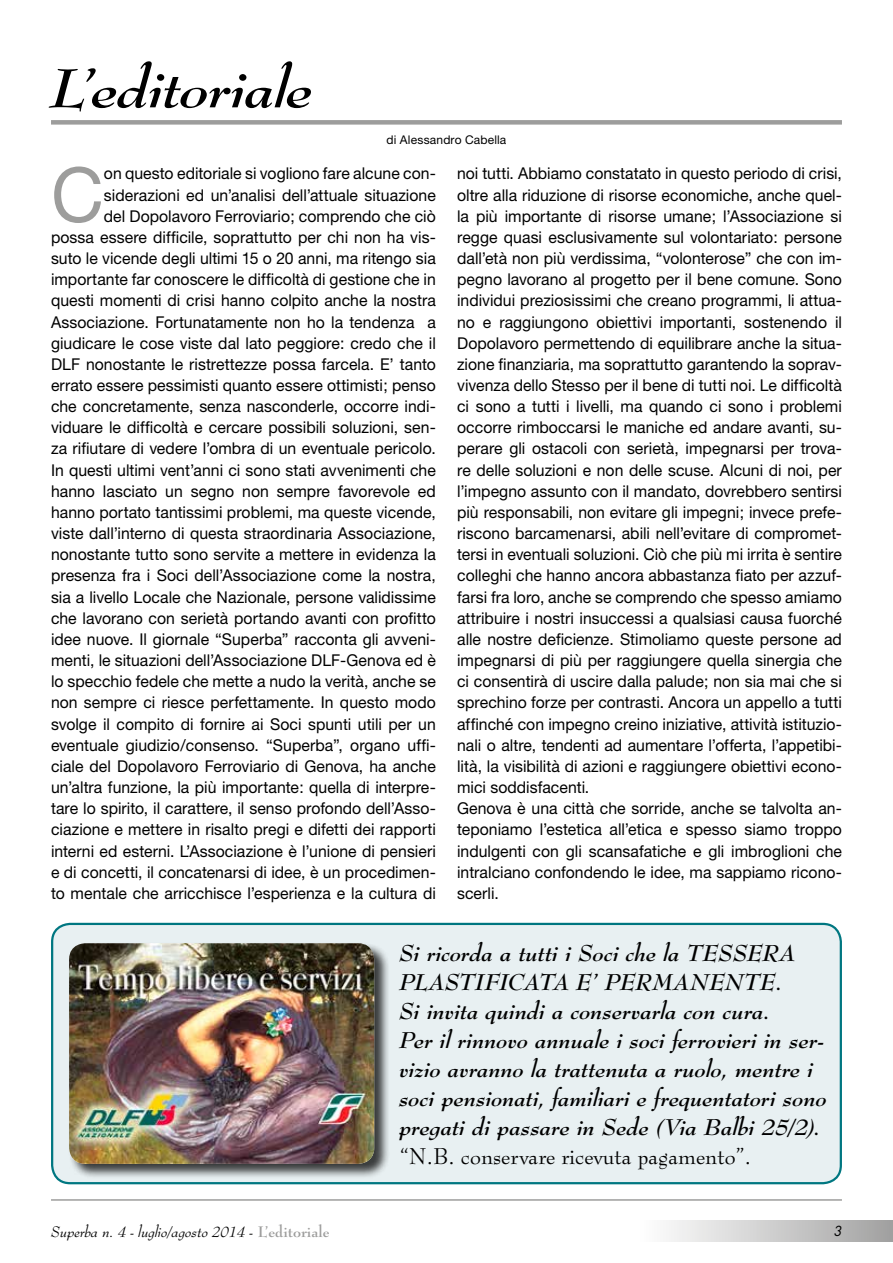
<style>
.page{position:relative;width:893px;height:1263px;background:#fff}
.page>*{position:absolute;margin:0;border:0;box-sizing:border-box;transform-origin:0 0}
.t1{font:75.6px "Helvetica Neue";color:#9d9d9c}
.t2{font:italic 700 54px "Bernhard Modern BT";letter-spacing:-.015em;color:#000;scale:1.1 1}
.t3{font:italic 700 22.5px/29px "Bernhard Modern BT";color:#000}
.t4{font:22.5px "Bernhard Modern BT";color:#000}
.t5{font:16.35px/21.1px "Helvetica Neue";color:#000;text-align:right}
.t6{font:italic 15px "Bernhard Modern BT";color:#000}
.t7{font:italic 13.5px "Futura";color:#000}
.t8{font:12px "Helvetica Neue";letter-spacing:.015em;color:#000}
.s1{font-weight:700;font-style:normal;color:#9d9d9c}
</style>
<div class="page">
<div style="left:638px;top:1220px;width:255px;height:22px;background:linear-gradient(to right,#fff,#a1a1a1)"></div>
<hr style="left:51px;top:1199px;width:791px;height:2px;background:#9d9d9c">
<div style="left:51px;top:120px;width:791px;height:5px;background:#9d9d9c"></div>
<div style="left:52px;top:924px;width:789px;height:259px;background:#e8f0f2;border-radius:18px"></div>
<div style="left:51px;top:923px;width:791px;height:261px;border:2px solid #007781;border-radius:18px"></div>
<div style="left:68px;top:942px;width:322px;height:237px;background:#000;opacity:.75"></div>
<img style="left:69px;top:943px;width:305px;height:221px">
<h2 class="t2" style="left:51px;top:54px;width:241px">L’editoriale</h2>
<p class="t8" style="left:387px;top:133px;width:121px">di Alessandro Cabella</p>
<h1 class="t1" style="left:51px;top:150px;width:54px">C</h1>
<p class="t5" style="left:51px;top:163px;width:386px">on questo editoriale si vogliono fare alcune con&shy;siderazioni ed un’analisi dell’attuale situazione<br>del Dopolavoro Ferroviario; comprendo che ciò<br>possa essere difficile, soprattutto per chi non ha vis&shy;suto le vicende degli ultimi 15 o 20 anni, ma ritengo sia importante far conoscere le difficoltà di gestione che in questi momenti di crisi hanno colpito anche la nostra Associazione. Fortunatamente non ho la tendenza a giudicare le cose viste dal lato peggiore: credo che il DLF nonostante le ristrettezze possa farcela. E’ tanto errato essere pessimisti quanto essere ottimisti; penso che concretamente, senza nasconderle, occorre indi&shy;viduare le difficoltà e cercare possibili soluzioni, sen&shy;za rifiutare di vedere l’ombra di un eventuale pericolo.<br>In questi ultimi vent’anni ci sono stati avvenimenti che hanno lasciato un segno non sempre favorevole ed hanno portato tantissimi problemi, ma queste vicende, viste dall’interno di questa straordinaria Associazione, nonostante tutto sono servite a mettere in evidenza la presenza fra i Soci dell’Associazione come la nostra, sia a livello Locale che Nazionale, persone validissime che lavorano con serietà portando avanti con profitto idee nuove. Il giornale “Superba” racconta gli avveni&shy;menti, le situazioni dell’Associazione DLF-Genova ed è lo specchio fedele che mette a nudo la verità, anche se non sempre ci riesce perfettamente. In questo modo svolge il compito di fornire ai Soci spunti utili per un eventuale giudizio/consenso. “Superba”, organo uffi&shy;ciale del Dopolavoro Ferroviario di Genova, ha anche un’altra funzione, la più importante: quella di interpre&shy;tare lo spirito, il carattere, il senso profondo dell’Asso&shy;ciazione e mettere in risalto pregi e difetti dei rapporti interni ed esterni. L’Associazione è l’unione di pensieri e di concetti, il concatenarsi di idee, è un procedimen&shy;to mentale che arricchisce l’esperienza e la cultura di</p>
<p class="t5" style="left:457px;top:163px;width:386px;text-align:left">noi tutti. Abbiamo constatato in questo periodo di crisi, oltre alla riduzione di risorse economiche, anche quel&shy;la più importante di risorse umane; l’Associazione si regge quasi esclusivamente sul volontariato: persone dall’età non più verdissima, “volonterose” che con im&shy;pegno lavorano al progetto per il bene comune. Sono individui preziosissimi che creano programmi, li attua&shy;no e raggiungono obiettivi importanti, sostenendo il Dopolavoro permettendo di equilibrare anche la situa&shy;zione finanziaria, ma soprattutto garantendo la soprav&shy;vivenza dello Stesso per il bene di tutti noi. Le difficoltà ci sono a tutti i livelli, ma quando ci sono i problemi occorre rimboccarsi le maniche ed andare avanti, su&shy;perare gli ostacoli con serietà, impegnarsi per trova&shy;re delle soluzioni e non delle scuse. Alcuni di noi, per l’impegno assunto con il mandato, dovrebbero sentirsi più responsabili, non evitare gli impegni; invece prefe&shy;riscono barcamenarsi, abili nell’evitare di compromet&shy;tersi in eventuali soluzioni. Ciò che più mi irrita è sentire colleghi che hanno ancora abbastanza fiato per azzuf&shy;farsi fra loro, anche se comprendo che spesso amiamo attribuire i nostri insuccessi a qualsiasi causa fuorché alle nostre deficienze. Stimoliamo queste persone ad impegnarsi di più per raggiungere quella sinergia che ci consentirà di uscire dalla palude; non sia mai che si sprechino forze per contrasti. Ancora un appello a tutti affinché con impegno creino iniziative, attività istituzio&shy;nali o altre, tendenti ad aumentare l’offerta, l’appetibi&shy;lità, la visibilità di azioni e raggiungere obiettivi econo&shy;mici soddisfacenti.<br>Genova è una città che sorride, anche se talvolta an&shy;teponiamo l’estetica all’etica e spesso siamo troppo indulgenti con gli scansafatiche e gli imbroglioni che intralciano confondendo le idee, ma sappiamo ricono&shy;scerli.</p>
<p class="t3" style="left:400px;top:938px;width:429px">Si ricorda a tutti i Soci che la TESSERA PLASTIFICATA E’ PERMANENTE.<br>Si invita quindi a conservarla con cura.<br>Per il rinnovo annuale i soci ferrovieri in ser&shy;vizio avranno la trattenuta a ruolo, mentre i soci pensionati, familiari e frequentatori sono pregati di passare in Sede (Via Balbi 25/2).</p>
<h3 class="t4" style="left:400px;top:1141px;width:353px">“N.B. conservare ricevuta pagamento”.</h3>
<p class="t6" style="left:51px;top:1222px;width:280px">Superba n. 4 - luglio/agosto 2014 - <span class="s1">L’editoriale</span></p>
<p class="t7" style="left:834px;top:1222px;width:10px">3</p>
</div>
